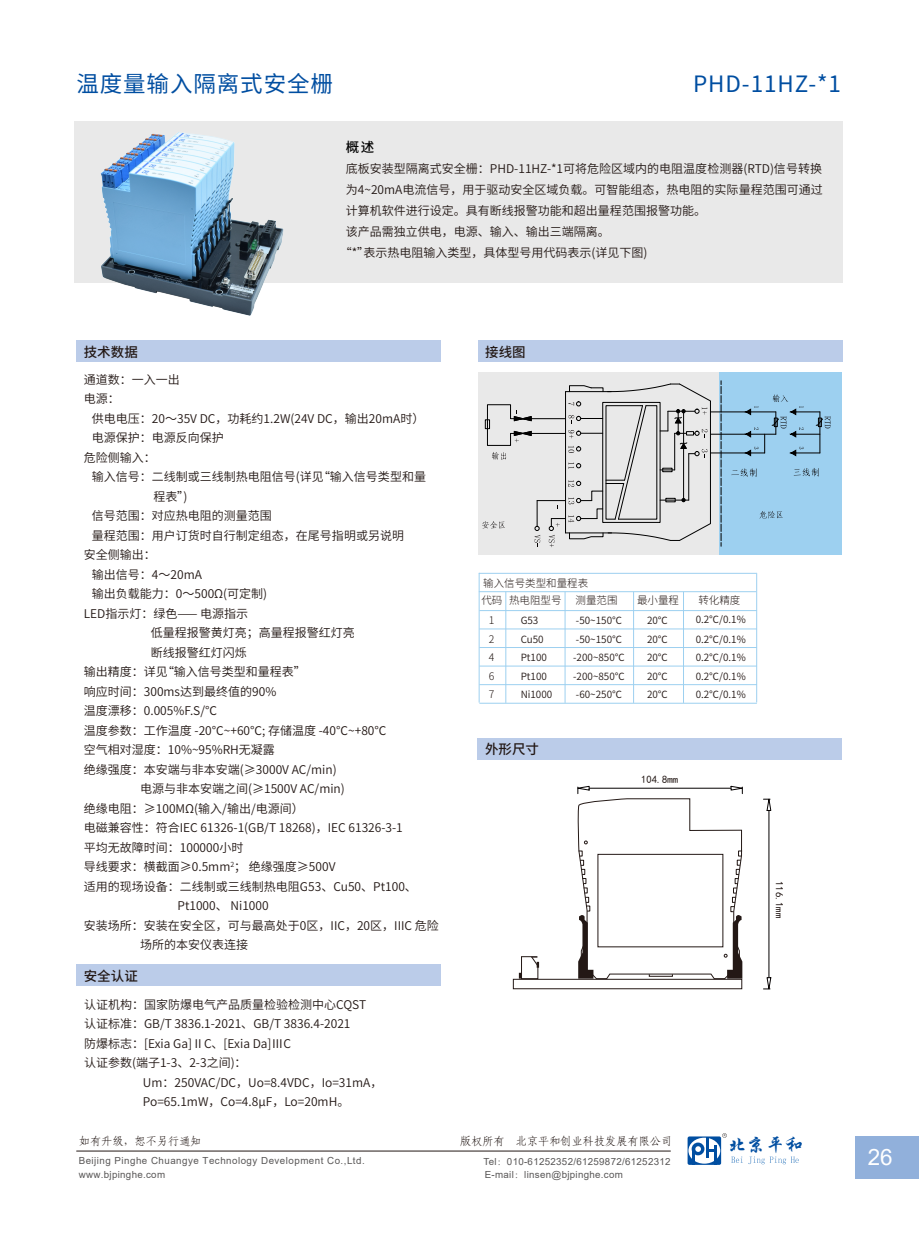
<style>
.page{position:relative;width:919px;height:1238px;background:#fff}
.page>*{position:absolute;margin:0;border:0;box-sizing:border-box;transform-origin:0 0}
.t1{font:22.5px "Source Han Sans CN";letter-spacing:.04em;color:#004ea1}
.t2{font:22.5px "Arial";color:#fff}
.t3{font:19.2px "ST Xingkai";color:#004ea1}
.t4{font:500 13.5px "Source Han Sans CN";color:#231815}
.t5{font:500 13.5px "Source Han Sans CN";color:#000}
.t6{font:12px/19.5px "Source Han Sans CN";color:#231815}
.t7{font:11.1px "Fang Song GB2312";color:#231815}
.t8{font:300 10.5px/18.5px "Source Han Sans CN";color:#231815;text-align:justify}
.t9{font:10.5px "Sim Hei";color:#231815}
.t10{font:9.9px/18.5px "Source Han Sans CN";color:#231815}
.t11{font:9.9px/18.9px "Source Han Sans CN";color:#221613}
.t12{font:9.75px/13.2px "Arial";letter-spacing:.05em;color:#595757}
.t13{font:9.75px "Arial";letter-spacing:.03em;color:#595757}
.s1{color:#221613}
.s2{color:#231815}
.s3{font-family:"Adobe Song Std";font-weight:300}
</style>
<div class="page">
<div style="left:74px;top:121px;width:768px;height:162px;background:#e9e9e9"></div>
<img style="left:76px;top:132px;width:208px;height:219px">
<div style="left:77px;top:340px;width:364px;height:22px;background:#bbcce9"></div>
<div style="left:77px;top:964px;width:364px;height:22px;background:#bbcce9"></div>
<div style="left:478px;top:340px;width:364px;height:22px;background:#bbcce9"></div>
<div style="left:478px;top:738px;width:364px;height:21px;background:#bbcce9"></div>
<svg style="left:763px;top:977px;width:8px;height:13px"></svg>
<svg style="left:763px;top:798px;width:8px;height:12px"></svg>
<hr style="left:768px;top:810px;width:1px;height:167px;background:#040000">
<div style="left:513px;top:978px;width:229px;height:11px;border:1px solid #231815"></div>
<svg style="left:575px;top:785px;width:168px;height:194px"></svg>
<svg style="left:519px;top:956px;width:20px;height:23px"></svg>
<hr style="left:77px;top:1150px;width:593px;height:1px;background:#231815">
<svg style="left:687px;top:1133px;width:111px;height:31px"></svg>
<div style="left:855px;top:1136px;width:63px;height:42px;background:#91b0db"></div>
<div style="left:478px;top:372px;width:240px;height:182px;background:#e9e9e9"></div>
<div style="left:719px;top:372px;width:123px;height:182px;background:#9dd0f0"></div>
<hr style="left:479px;top:610px;width:277px;height:1px;background:#9dd0f0">
<hr style="left:479px;top:628px;width:277px;height:1px;background:#9dd0f0">
<hr style="left:479px;top:573px;width:277px;height:1px;background:#9dd0f0">
<hr style="left:479px;top:591px;width:277px;height:1px;background:#9dd0f0">
<hr style="left:479px;top:647px;width:277px;height:1px;background:#9dd0f0">
<hr style="left:479px;top:665px;width:277px;height:1px;background:#9dd0f0">
<hr style="left:479px;top:684px;width:277px;height:1px;background:#9dd0f0">
<hr style="left:479px;top:702px;width:277px;height:1px;background:#9dd0f0">
<hr style="left:505px;top:592px;width:1px;height:110px;background:#9dd0f0">
<hr style="left:478px;top:573px;width:1px;height:129px;background:#9dd0f0">
<hr style="left:564px;top:592px;width:1px;height:110px;background:#9dd0f0">
<hr style="left:633px;top:592px;width:1px;height:110px;background:#9dd0f0">
<hr style="left:683px;top:592px;width:1px;height:110px;background:#9dd0f0">
<hr style="left:756px;top:573px;width:1px;height:129px;background:#9dd0f0">
<hr style="left:710px;top:411px;width:65px;height:1px;background:#000">
<hr style="left:710px;top:434px;width:65px;height:1px;background:#000">
<hr style="left:710px;top:452px;width:54px;height:1px;background:#000">
<svg style="left:764px;top:434px;width:1px;height:19px"></svg>
<svg style="left:744px;top:406px;width:14px;height:9px"></svg>
<svg style="left:744px;top:427px;width:14px;height:10px"></svg>
<svg style="left:744px;top:447px;width:14px;height:9px"></svg>
<hr style="left:819px;top:412px;width:1px;height:41px;background:#000">
<svg style="left:789px;top:447px;width:30px;height:9px"></svg>
<svg style="left:793px;top:468px;width:25px;height:8px"></svg>
<svg style="left:731px;top:468px;width:25px;height:9px"></svg>
<svg style="left:720px;top:381px;width:1px;height:165px"></svg>
<svg style="left:760px;top:511px;width:22px;height:7px"></svg>
<svg style="left:482px;top:383px;width:228px;height:164px"></svg>
<svg style="left:771px;top:394px;width:59px;height:43px"></svg>
<h1 class="t1" style="left:76px;top:71px;width:258px">温度量输入隔离式安全栅</h1>
<h1 class="t1" style="left:693px;top:71px;width:149px">PHD-11HZ-*1</h1>
<p class="t5" style="left:346px;top:139px;width:30px">概述</p>
<p class="t6" style="left:346px;top:159px;width:477px">底板安装型隔离式安全栅：PHD-11HZ-*1可将危险区域内的电阻温度检测器(RTD)信号转换</p>
<p class="t6" style="left:346px;top:180px;width:478px">为4~20mA电流信号，用于驱动安全区域负载。可智能组态，热电阻的实际量程范围可通过</p>
<p class="t6" style="left:346px;top:201px;width:361px">计算机软件进行设定。具有断线报警功能和超出量程范围报警功能。</p>
<p class="t6" style="left:346px;top:222px;width:265px">该产品需独立供电，电源、输入、输出三端隔离。</p>
<p class="t6" style="left:340px;top:243px;width:309px">“*”表示热电阻输入类型，具体型号用代码表示(详见下图)</p>
<p class="t4" style="left:84px;top:344px;width:55px">技术数据</p>
<p class="t6" style="left:84px;top:369px;width:97px">通道数：一入一出电源：</p>
<p class="t6" style="left:92px;top:408px;width:334px">供电电压：20～35V DC，功耗约1.2W(24V DC，输出20mA时）</p>
<p class="t6" style="left:92px;top:428px;width:133px">电源保护：电源反向保护</p>
<p class="t6" style="left:84px;top:447px;width:73px">危险侧输入：</p>
<p class="t6" style="left:92px;top:467px;width:335px">输入信号：二线制或三线制热电阻信号(详见“输入信号类型和量</p>
<p class="t6" style="left:153px;top:486px;width:37px">程表”)</p>
<p class="t6" style="left:92px;top:506px;width:181px">信号范围：对应热电阻的测量范围</p>
<p class="t6" style="left:92px;top:525px;width:313px">量程范围：用户订货时自行制定组态，在尾号指明或另说明</p>
<p class="t6" style="left:84px;top:545px;width:73px">安全侧输出：</p>
<p class="t6" style="left:92px;top:564px;width:112px">输出信号：4～20mA</p>
<p class="t6" style="left:92px;top:584px;width:177px">输出负载能力：0～500Ω(可定制)</p>
<p class="t6" style="left:84px;top:603px;width:166px">LED指示灯：绿色⸺ 电源指示</p>
<p class="t6" style="left:151px;top:623px;width:205px">低量程报警黄灯亮；高量程报警红灯亮</p>
<p class="t6" style="left:151px;top:642px;width:97px">断线报警红灯闪烁</p>
<p class="t6" style="left:84px;top:662px;width:223px">输出精度：详见“输入信号类型和量程表”</p>
<p class="t6" style="left:84px;top:681px;width:194px">响应时间：300ms达到最终值的90%</p>
<p class="t6" style="left:84px;top:701px;width:135px">温度漂移：0.005%F.S/℃</p>
<p class="t6" style="left:84px;top:720px;width:304px">温度参数：工作温度 -20℃<span class="s1">~</span>+60℃; 存储温度 -40℃<span class="s1">~</span>+80℃</p>
<p class="t6" style="left:84px;top:740px;width:193px">空气相对湿度：10%<span class="s1">~</span>95%RH无凝露</p>
<p class="t6" style="left:84px;top:759px;width:254px">绝缘强度：本安端与非本安端(≥3000V AC/min)</p>
<p class="t6" style="left:140px;top:779px;width:206px">电源与非本安端之间(≥1500V AC/min)</p>
<p class="t6" style="left:84px;top:798px;width:221px">绝缘电阻：≥100MΩ(输入/输出/电源间）</p>
<p class="t6" style="left:84px;top:818px;width:320px">电磁兼容性：符合IEC 61326-1(GB/T 18268)，IEC 61326-3-1</p>
<p class="t6" style="left:84px;top:837px;width:161px">平均无故障时间：100000小时</p>
<p class="t6" style="left:84px;top:857px;width:253px">导线要求：横截面≥0.5mm<sup>2</sup>；绝缘强度≥500V</p>
<p class="t6" style="left:84px;top:876px;width:334px">适用的现场设备：二线制或三线制热电阻G53、Cu50、Pt100、</p>
<p class="t6" style="left:177px;top:896px;width:93px">Pt1000、 Ni1000</p>
<p class="t6" style="left:84px;top:915px;width:356px">安装场所：安装在安全区，可与最高处于0区，IIC，20区，IIIC 危险</p>
<p class="t6" style="left:140px;top:935px;width:110px">场所的本安仪表连接</p>
<p class="t4" style="left:84px;top:968px;width:55px">安全认证</p>
<p class="t6" style="left:84px;top:994px;width:284px">认证机构：国家防爆电气产品质量检验检测中心CQST</p>
<p class="t6" style="left:84px;top:1014px;width:268px">认证标准：GB/T 3836.1-2021、GB/T 3836.4-2021</p>
<p class="t6" style="left:84px;top:1033px;width:209px">防爆标志：[Exia Ga]ⅡC、[Exia Da]ⅢC</p>
<p class="t6" style="left:84px;top:1053px;width:164px">认证参数(端子1-3、2-3之间)：</p>
<p class="t6" style="left:143px;top:1072px;width:241px">Um：250VAC/DC，Uo=8.4VDC，Io=31mA，</p>
<p class="t6" style="left:143px;top:1092px;width:208px">Po=65.1mW，Co=4.8μF，Lo=20mH。</p>
<p class="t4" style="left:485px;top:344px;width:42px">接线图</p>
<p class="t8" style="left:483px;top:574px;width:106px">输入信号类型和量程表</p>
<p class="t10" style="left:520px;top:611px;width:19px">G53</p>
<p class="t10" style="left:576px;top:611px;width:48px">-50~150<span class="s1">℃</span></p>
<p class="t10" style="left:647px;top:611px;width:22px">20<span class="s1">℃</span></p>
<p class="t11" style="left:695px;top:610px;width:52px"><span class="s2">0.2</span>℃/0.1%</p>
<p class="t10" style="left:520px;top:630px;width:33px">Cu50<br>Pt100<br>Pt100<br>Ni1000</p>
<p class="t10" style="left:573px;top:630px;width:53px">-50~150<span class="s1">℃ </span>-200~850<span class="s1">℃ </span>-200~850<span class="s1">℃ </span>-60~250<span class="s1">℃</span></p>
<p class="t8" style="left:481px;top:591px;width:82px">代码 热电阻型号</p>
<p class="t8" style="left:575px;top:591px;width:43px">测量范围</p>
<p class="t8" style="left:637px;top:591px;width:43px">最小量程</p>
<p class="t8" style="left:698px;top:591px;width:43px">转化精度</p>
<p class="t8" style="left:489px;top:629px;width:7px">2<br>4<br>6<br>7</p>
<p class="t8" style="left:489px;top:611px;width:7px">1</p>
<p class="t11" style="left:695px;top:629px;width:52px"><span class="s2">0.2</span>℃/0.1%</p>
<p class="t10" style="left:647px;top:630px;width:22px">20<span class="s1">℃</span></p>
<p class="t11" style="left:695px;top:648px;width:52px"><span class="s2">0.2</span>℃/0.1%<br><span class="s2">0.2</span>℃/0.1%</p>
<p class="t10" style="left:647px;top:648px;width:22px;line-height:18.9px">20<span class="s1">℃<br></span>20<span class="s1">℃</span></p>
<p class="t11" style="left:695px;top:685px;width:52px"><span class="s2">0.2</span>℃/0.1%</p>
<p class="t10" style="left:647px;top:685px;width:22px">20<span class="s1">℃</span></p>
<p class="t4" style="left:485px;top:741px;width:55px">外形尺寸</p>
<p class="t9" style="left:641px;top:774px;width:38px">104.8mm</p>
<p class="t9" style="left:784px;top:881px;width:38px;rotate:90deg">116.1mm</p>
<p class="t7" style="left:79px;top:1135px;width:124px">如有升级，恕不另行通知</p>
<p class="t7" style="left:460px;top:1135px;width:214px">版权所有 北京平和创业科技发展有限公司</p>
<p class="t13" style="left:483px;top:1154px;width:188px">Tel<span class="s3">：</span>010-61252352/61259872/61252312</p>
<p class="t12" style="left:79px;top:1154px;width:287px">Beijing Pinghe Chuangye Technology Development Co.,Ltd. www.bjpinghe.com</p>
<p class="t13" style="left:485px;top:1167px;width:140px">E-mail<span class="s3">：</span>linsen@bjpinghe.com</p>
<h2 class="t3" style="left:727px;top:1134px;width:78px">北京平和</h2>
<h1 class="t2" style="left:867px;top:1141px;width:27px">26</h1>
</div>
